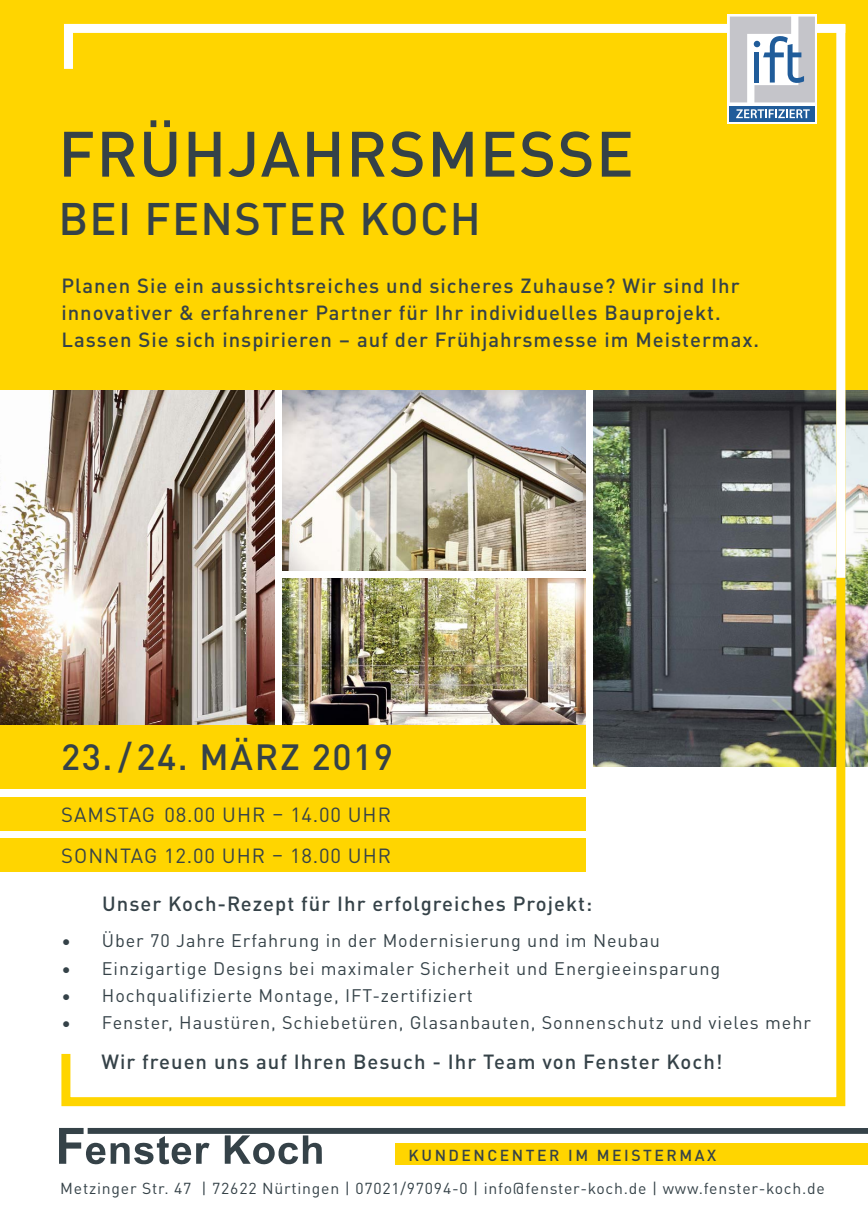
<style>
.page{position:relative;width:868px;height:1225px;background:#fff}
.page>*{position:absolute;margin:0;border:0;box-sizing:border-box;transform-origin:0 0}
.t1{font:500 63px "DIN Pro";letter-spacing:.02em;color:#354248}
.t2{font:500 45px "DIN Pro";letter-spacing:.03em;color:#354248}
.t3{font:500 36px "DIN Pro";letter-spacing:.04em;color:#354248}
.t4{font:500 20.25px/27px "DIN Pro";letter-spacing:.05em;color:#354248}
.t5{font:20.25px/41.4px "DIN Pro";letter-spacing:.05em;color:#354248}
.t6{font:18px "DIN Pro";letter-spacing:.05em;color:#354248}
.t7{font:15.75px "DIN Pro";letter-spacing:.05em;color:#354248}
.t8{font:500 15.75px "DIN Pro";letter-spacing:.16em;color:#354248}
</style>
<div class="page">
<img style="left:0;top:389px;width:57px;height:336px">
<img style="left:849px;top:389px;width:18px;height:378px">
<svg style="left:59px;top:1128px;width:808px;height:36px"></svg>
<div style="left:0;top:0;width:867px;height:389px;background:#ffd500"></div>
<div style="left:0;top:797px;width:585px;height:33px;background:#ffd500"></div>
<div style="left:0;top:725px;width:585px;height:63px;background:#ffd500"></div>
<div style="left:0;top:838px;width:585px;height:33px;background:#ffd500"></div>
<img style="left:57px;top:78px;width:792px;height:1029px">
<svg style="left:64px;top:19px;width:782px;height:59px"></svg>
<div style="left:836px;top:24px;width:9px;height:554px;background:#fff"></div>
<svg style="left:727px;top:14px;width:89px;height:109px"></svg>
<svg style="left:729px;top:17px;width:85px;height:85px;background:#c3cad4"></svg>
<div style="left:729px;top:106px;width:85px;height:15px;background:#205c9a"></div>
<svg style="left:736px;top:109px;width:73px;height:9px"></svg>
<h1 class="t1" style="left:58px;top:105px;width:577px">FRÜHJAHRSMESSE</h1>
<h2 class="t2" style="left:58px;top:184px;width:424px">BEI FENSTER KOCH</h2>
<p class="t4" style="left:61px;top:271px;width:699px">Planen Sie ein aussichtsreiches und sicheres Zuhause? Wir sind Ihr innovativer &amp; erfahrener Partner für Ihr individuelles Bauprojekt.<br>Lassen Sie sich inspirieren – auf der Frühjahrsmesse im Meistermax.</p>
<h3 class="t3" style="left:61px;top:729px;width:333px">23. /24. MÄRZ 2019</h3>
<p class="t5" style="left:61px;top:792px;width:331px">SAMSTAG 08.00 UHR – 14.00 UHR<br>SONNTAG 12.00 UHR – 18.00 UHR</p>
<p class="t4" style="left:102px;top:889px;width:491px">Unser Koch-Rezept für Ihr erfolgreiches Projekt:</p>
<p class="t6" style="left:61px;top:927px;width:600px">• Über 70 Jahre Erfahrung in der Modernisierung und im Neubau</p>
<p class="t6" style="left:61px;top:954px;width:660px">• Einzigartige Designs bei maximaler Sicherheit und Energieeinsparung</p>
<p class="t6" style="left:61px;top:981px;width:413px">• Hochqualifizierte Montage, IFT-zertifiziert</p>
<p class="t6" style="left:61px;top:1008px;width:751px">• Fenster, Haustüren, Schiebetüren, Glasanbauten, Sonnenschutz und vieles mehr</p>
<p class="t4" style="left:101px;top:1047px;width:622px">Wir freuen uns auf Ihren Besuch - Ihr Team von Fenster Koch!</p>
<p class="t8" style="left:408px;top:1143px;width:309px">KUNDENCENTER IM MEISTERMAX</p>
<p class="t7" style="left:60px;top:1176px;width:766px">Metzinger Str. 47 | 72622 Nürtingen | 07021/97094-0 | info@fenster-koch.de | www.fenster-koch.de</p>
</div>
